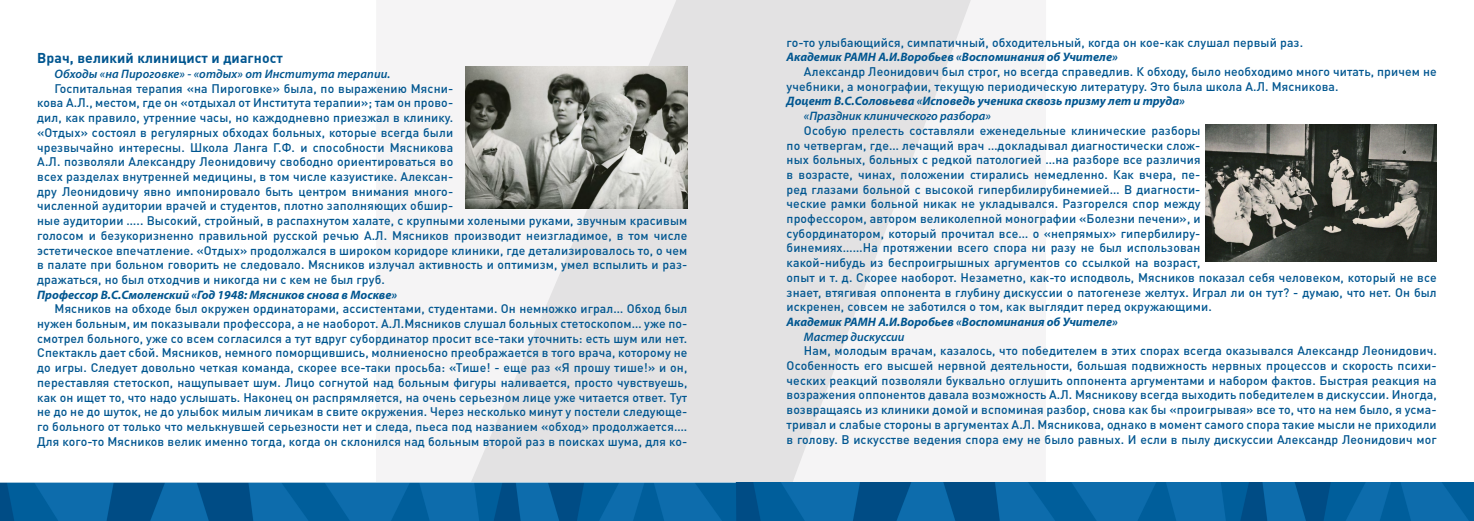
<style>
.page{position:relative;width:1474px;height:521px;background:#fff}
.page>*{position:absolute;margin:0;border:0;box-sizing:border-box;transform-origin:0 0}
.t1{font:700 14px "DIN Cyr";letter-spacing:.01em;color:#005690}
.t2{font:500 12.25px/14.7px "DIN Cyr";letter-spacing:.01em;color:#005690}
.t3{font:italic 700 12.25px "Myriad Pro";color:#005690}
.t4{font:italic 600 12.25px "Myriad Pro";letter-spacing:.005em;color:#005690}
</style>
<div class="page">
<div style="left:376px;top:0;width:670px;height:521px;background:#f5f4f5"></div>
<svg style="left:454px;top:0;width:516px;height:483px;fill:#e3e2e3"></svg>
<img style="left:0;top:483px;width:1473px;height:38px">
<img style="left:465px;top:67px;width:222px;height:141px">
<img style="left:1205px;top:124px;width:231px;height:138px">
<p class="t1" style="left:37px;top:50px;width:247px">Врач, великий клиницист и диагност</p>
<p class="t4" style="left:55px;top:66px;width:337px">Обходы «на Пироговке» - «отдых» от Института терапии.</p>
<p class="t2" style="left:37px;top:81px;width:651px;text-indent:17px">Госпитальная терапия «на Пироговке» была, по выражению Мясни-<br>кова А.Л., местом, где он «отдыхал от Института терапии»; там он прово-<br>дил, как правило, утренние часы, но каждодневно приезжал в клинику.<br>«Отдых» состоял в регулярных обходах больных, которые всегда были<br>чрезвычайно интересны. Школа Ланга Г.Ф. и способности Мясникова<br>А.Л. позволяли Александру Леонидовичу свободно ориентироваться во<br>всех разделах внутренней медицины, в том числе казуистике. Алексан-<br>дру Леонидовичу явно импонировало быть центром внимания много-<br>численной аудитории врачей и студентов, плотно заполняющих обшир-<br>ные аудитории ….. Высокий, стройный, в распахнутом халате, с крупными холеными руками, звучным красивым голосом и безукоризненно правильной русской речью А.Л. Мясников производит неизгладимое, в том числе эстетическое впечатление. «Отдых» продолжался в широком коридоре клиники, где детализировалось то, о чем в палате при больном говорить не следовало. Мясников излучал активность и оптимизм, умел вспылить и раз&shy;дражаться, но был отходчив и никогда ни с кем не был груб.</p>
<p class="t3" style="left:37px;top:286px;width:361px">Профессор В.С.Смоленский «Год 1948: Мясников снова в Москве»</p>
<p class="t2" style="left:37px;top:301px;width:651px;text-align:justify;text-indent:17px">Мясников на обходе был окружен ординаторами, ассистентами, студентами. Он немножко играл… Обход был нужен больным, им показывали профессора, а не наоборот. А.Л.Мясников слушал больных стетоскопом… уже по&shy;смотрел больного, уже со всем согласился а тут вдруг субординатор просит все-таки уточнить: есть шум или нет.<br>Спектакль дает сбой. Мясников, немного поморщившись, молниеносно преображается в того врача, которому не до игры. Следует довольно четкая команда, скорее все-таки просьба: «Тише! - еще раз «Я прошу тише!» и он, переставляя стетоскоп, нащупывает шум. Лицо согнутой над больным фигуры наливается, просто чувствуешь, как он ищет то, что надо услышать. Наконец он распрямляется, на очень серьезном лице уже читается ответ. Тут не до не до шуток, не до улыбок милым личикам в свите окружения. Через несколько минут у постели следующе&shy;го больного от только что мелькнувшей серьезности нет и следа, пьеса под названием «обход» продолжается….<br>Для кого-то Мясников велик именно тогда, когда он склонился над больным второй раз в поисках шума, для ко-</p>
<p class="t2" style="left:786px;top:35px;width:518px">го-то улыбающийся, симпатичный, обходительный, когда он кое-как слушал первый раз.</p>
<p class="t3" style="left:786px;top:49px;width:333px">Академик РАМН А.И.Воробьев «Воспоминания об Учителе»</p>
<p class="t2" style="left:786px;top:64px;width:651px;text-indent:17px">Александр Леонидович был строг, но всегда справедлив. К обходу, было необходимо много читать, причем не учебники, а монографии, текущую периодическую литературу. Это была школа А.Л. Мясникова.</p>
<p class="t3" style="left:786px;top:93px;width:400px">Доцент В.С.Соловьева «Исповедь ученика сквозь призму лет и труда»</p>
<p class="t4" style="left:804px;top:108px;width:188px">«Праздник клинического разбора»</p>
<p class="t2" style="left:786px;top:123px;width:651px;text-indent:17px">Особую прелесть составляли еженедельные клинические разборы<br>по четвергам, где… лечащий врач …докладывал диагностически слож-<br>ных больных, больных с редкой патологией …на разборе все различия<br>в возрасте, чинах, положении стирались немедленно. Как вчера, пе-<br>ред глазами больной с высокой гипербилирубинемией… В диагности-<br>ческие рамки больной никак не укладывался. Разгорелся спор между<br>профессором, автором великолепной монографии «Болезни печени», и<br>субординатором, который прочитал все… о «непрямых» гипербилиру-<br>бинемиях……На протяжении всего спора ни разу не был использован<br>какой-нибудь из беспроигрышных аргументов со ссылкой на возраст,<br>опыт и т. д. Скорее наоборот. Незаметно, как-то исподволь, Мясников показал себя человеком, который не все знает, втягивая оппонента в глубину дискуссии о патогенезе желтух. Играл ли он тут? - думаю, что нет. Он был искренен, совсем не заботился о том, как выглядит перед окружающими.</p>
<p class="t3" style="left:786px;top:314px;width:333px">Академик РАМН А.И.Воробьев «Воспоминания об Учителе»</p>
<p class="t4" style="left:804px;top:329px;width:102px">Мастер дискуссии</p>
<p class="t2" style="left:786px;top:343px;width:651px;text-align:justify;text-indent:17px">Нам, молодым врачам, казалось, что победителем в этих спорах всегда оказывался Александр Леонидович.<br>Особенность его высшей нервной деятельности, большая подвижность нервных процессов и скорость психи&shy;ческих реакций позволяли буквально оглушить оппонента аргументами и набором фактов. Быстрая реакция на возражения оппонентов давала возможность А.Л. Мясникову всегда выходить победителем в дискуссии. Иногда, возвращаясь из клиники домой и вспоминая разбор, снова как бы «проигрывая» все то, что на нем было, я усма&shy;тривал и слабые стороны в аргументах А.Л. Мясникова, однако в момент самого спора такие мысли не приходили в голову. В искусстве ведения спора ему не было равных. И если в пылу дискуссии Александр Леонидович мог</p>
</div>
